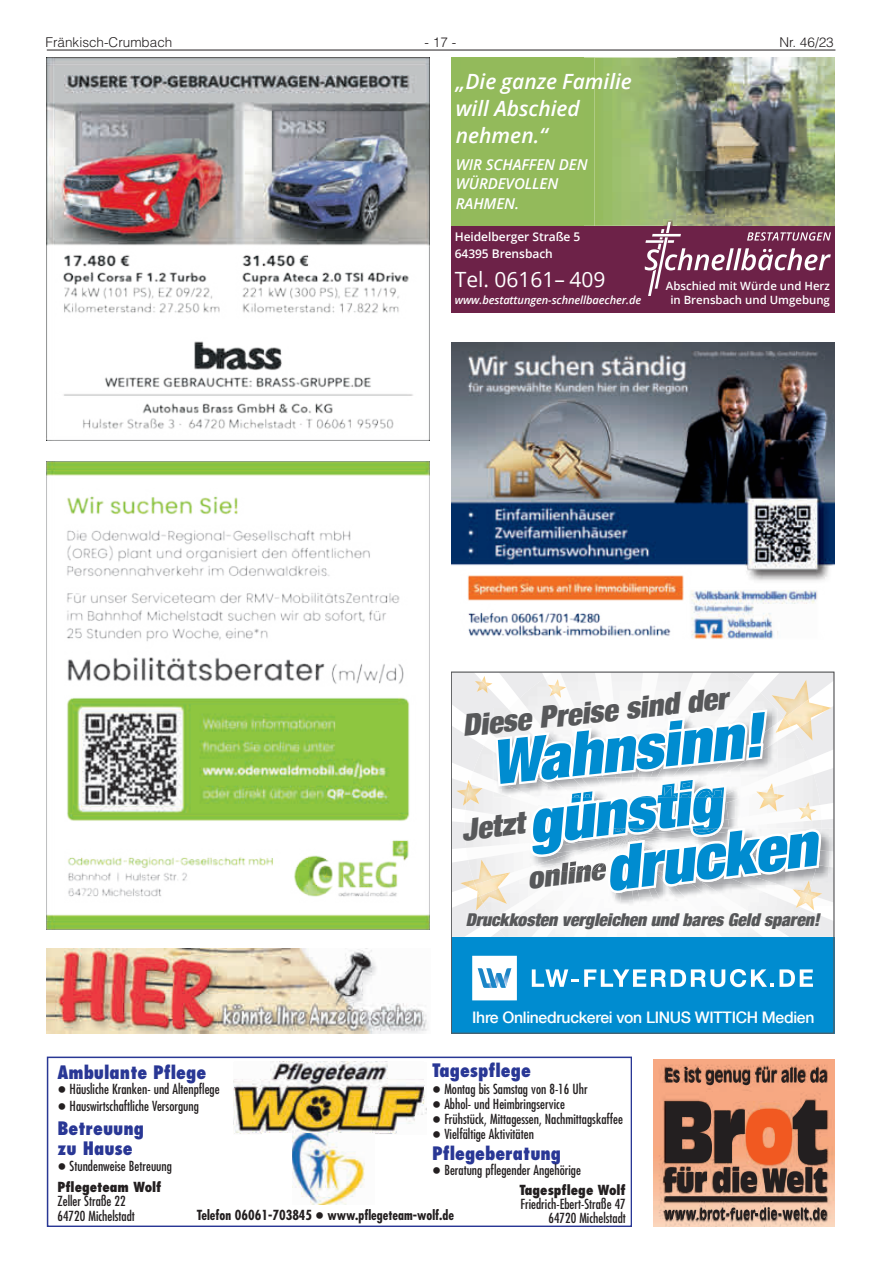
<style>
.page{position:relative;width:881px;height:1263px;background:#fff}
.page>*{position:absolute;margin:0;border:0;box-sizing:border-box;transform-origin:0 0}
.t1{font:italic 900 condensed 61.5px/55.7px "Helvetica Neue LT Com";color:#008cd0}
.t2{font:italic 900 condensed 30px "Helvetica Neue LT Com";color:#57585a}
.t3{font:italic 600 21px/27px "Open Sans";color:#fff}
.t4{font:21px "Open Sans";color:#fff}
.t5{font:800 condensed 18px/19.5px "Futura LT";color:#293795}
.t6{font:italic 900 condensed 17.7px "Helvetica Neue LT Com";color:#57585a}
.t7{font:500 15.9px "Helvetica Neue LT Com";letter-spacing:-.02em;color:#fff}
.t8{font:italic 600 15px/19.5px "Open Sans";letter-spacing:-.005em;color:#fff}
.t9{font:condensed 13.5px/15px "Futura LT";color:#231f20}
.t10{font:700 condensed 13.5px "Futura LT";color:#231f20}
.t11{font:300 13.5px "Helvetica LT";color:#231f20}
.t12{font:800 condensed 13.5px "Futura LT";color:#231f20}
.t13{font:600 12px/16.5px "Open Sans";letter-spacing:-.005em;color:#fff}
.t14{font:600 11.4px/13.6px "Open Sans";color:#fff;text-align:center}
.t15{font:italic 600 11.1px "Open Sans";letter-spacing:-.01em;color:#fff}
</style>
<div class="page">
<hr style="left:47px;top:50px;width:788px;height:1px;background:#231f20">
<div style="left:451px;top:57px;width:132px;height:169px;background:#93ba5b"></div>
<div style="left:451px;top:226px;width:382px;height:87px;background:#6d2248"></div>
<img style="left:583px;top:57px;width:247px;height:239px">
<div style="left:47px;top:1057px;width:584px;height:169px;border:2px solid #293795"></div>
<img style="left:233px;top:1079px;width:193px;height:55px">
<div style="left:262px;top:1133px;width:113px;height:73px;background:#fff"></div>
<img style="left:292px;top:1134px;width:73px;height:70px">
<img style="left:234px;top:1061px;width:189px;height:71px">
<img style="left:47px;top:461px;width:382px;height:468px">
<img style="left:47px;top:57px;width:382px;height:383px">
<img style="left:451px;top:342px;width:382px;height:297px">
<img style="left:47px;top:948px;width:380px;height:85px">
<svg style="left:453px;top:937px;width:378px;height:94px;background:#1a97d4"></svg>
<svg style="left:453px;top:674px;width:378px;height:263px"></svg>
<div style="left:451px;top:672px;width:382px;height:361px;border:1px solid #57585a"></div>
<img style="left:653px;top:1060px;width:180px;height:167px">
<svg style="left:665px;top:1067px;width:161px;height:18px;background:#976853"></svg>
<svg style="left:664px;top:1207px;width:162px;height:12px;background:#8b7467"></svg>
<svg style="left:664px;top:1100px;width:162px;height:101px;background:#815542"></svg>
<p class="t11" style="left:45px;top:34px;width:128px">Fränkisch-Crumbach</p>
<p class="t11" style="left:424px;top:34px;width:33px">- 17 -</p>
<p class="t11" style="left:779px;top:34px;width:56px">Nr. 46/23</p>
<h3 class="t3" style="left:455px;top:68px;width:178px">„Die ganze Familie will Abschied nehmen.“</h3>
<p class="t8" style="left:455px;top:154px;width:133px">WIR SCHAFFEN DEN<br>WÜRDEVOLLEN<br>RAHMEN.</p>
<p class="t13" style="left:454px;top:228px;width:127px">Heidelberger Straße 5<br>64395 Brensbach</p>
<h3 class="t4" style="left:454px;top:265px;width:152px">Tel. 06161– 409</h3>
<p class="t15" style="left:454px;top:292px;width:188px">www.bestattungen-schnellbaecher.de</p>
<p class="t14" style="left:665px;top:279px;width:166px">Abschied mit Würde und Herz in Brensbach und Umgebung</p>
<h2 class="t2" style="left:460px;top:707px;width:268px;rotate:-6deg">Diese Preise sind der</h2>
<h1 class="t1" style="left:488px;top:734px;width:274px;rotate:-6deg">Wahnsinn!</h1>
<h1 class="t1" style="left:594px;top:785px;width:213px;text-indent:-71px;rotate:-7deg">günstig drucken</h1>
<h2 class="t2" style="left:459px;top:811px;width:64px;rotate:-7deg">Jetzt</h2>
<h2 class="t2" style="left:525px;top:859px;width:78px;rotate:-7deg">online</h2>
<h3 class="t6" style="left:465px;top:908px;width:355px">Druckkosten vergleichen und bares Geld sparen!</h3>
<p class="t7" style="left:472px;top:1007px;width:343px">Ihre Onlinedruckerei von LINUS WITTICH Medien</p>
<h3 class="t5" style="left:432px;top:1061px;width:100px">Tagespflege</h3>
<p class="t9" style="left:444px;top:1081px;width:180px">Montag bis Samstag von 8-16 Uhr<br>Abhol- und Heimbringservice<br>Frühstück, Mittagessen, Nachmittagskaffee Vielfältige Aktivitäten</p>
<h3 class="t5" style="left:432px;top:1144px;width:130px">Pflegeberatung</h3>
<p class="t9" style="left:444px;top:1162px;width:138px">Beratung pflegender Angehörige</p>
<p class="t12" style="left:519px;top:1181px;width:108px">Tagespflege Wolf</p>
<p class="t9" style="left:520px;top:1197px;width:107px;line-height:14.2px;text-align:right">Friedrich-Ebert-Straße 47<br>64720 Michelstadt</p>
<h3 class="t5" style="left:57px;top:1062px;width:150px">Ambulante Pflege</h3>
<p class="t9" style="left:70px;top:1080px;width:151px;line-height:17.1px">Häusliche Kranken- und Altenpflege<br>Hauswirtschaftliche Versorgung</p>
<h3 class="t5" style="left:57px;top:1119px;width:88px">Betreuung zu Hause</h3>
<p class="t9" style="left:70px;top:1159px;width:104px">Stundenweise Betreuung</p>
<p class="t12" style="left:57px;top:1179px;width:105px">Pflegeteam Wolf</p>
<p class="t9" style="left:57px;top:1194px;width:79px;line-height:14.2px">Zeller Straße 22<br>64720 Michelstadt</p>
<p class="t10" style="left:197px;top:1207px;width:259px">Telefon 06061-703845 www.pflegeteam-wolf.de</p>
</div>
